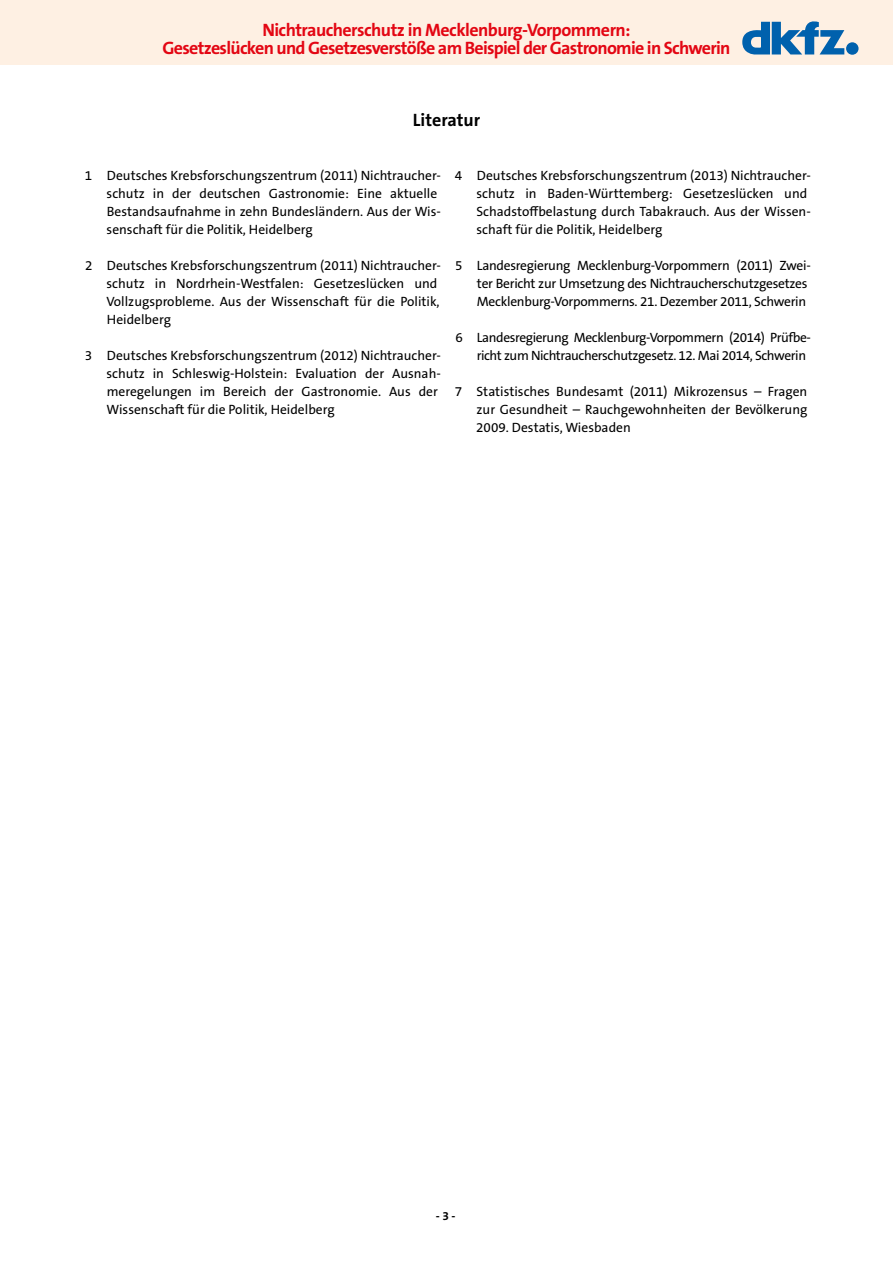
<style>
.page{position:relative;width:893px;height:1263px;background:#fff}
.page>*{position:absolute;margin:0;border:0;box-sizing:border-box;transform-origin:0 0}
.t1{font:700 18px/18px "The Sans B W7";letter-spacing:-.04em;color:#e30613;text-align:center}
.t2{font:700 18px "The Sans B W7";color:#000}
.t3{font:13.5px/18px "The Sans B W5 Plain";color:#000}
.t4{font:13.5px/18px "The Sans B W5 Plain";letter-spacing:-.02em;color:#000}
.t5{font:13.5px/18px "The Sans B W5 Plain";letter-spacing:-.03em;color:#000}
.t6{font:700 12px "The Sans B W7";color:#000}
</style>
<div class="page">
<div style="left:0;top:0;width:893px;height:64px;background:#fef0e3"></div>
<div style="left:846px;top:42px;width:12px;height:13px;background:#0061ad;border-radius:50%"></div>
<svg style="left:742px;top:21px;width:102px;height:33px"></svg>
<h1 class="t1" style="left:162px;top:21px;width:569px">Nichtraucherschutz in Mecklenburg-Vorpommern:<br>Gesetzeslücken und Gesetzesverstöße am Beispiel der Gastronomie in Schwerin</h1>
<h1 class="t2" style="left:413px;top:108px;width:69px">Literatur</h1>
<p class="t3" style="left:107px;top:167px;width:336px;text-indent:-22px">1 Deutsches Krebsforschungszentrum (2011) Nichtraucher&shy;schutz in der deutschen Gastronomie: Eine aktuelle Bestandsaufnahme in zehn Bundesländern. Aus der Wis&shy;senschaft für die Politik, Heidelberg</p>
<p class="t3" style="left:106px;top:257px;width:335px;text-indent:-21px">2 Deutsches Krebsforschungszentrum (2011) Nichtraucher&shy;schutz in Nordrhein-Westfalen: Gesetzeslücken und Vollzugsprobleme. Aus der Wissenschaft für die Politik, Heidelberg</p>
<p class="t3" style="left:107px;top:347px;width:336px;text-indent:-22px">3 Deutsches Krebsforschungszentrum (2012) Nichtraucher&shy;schutz in Schleswig-Holstein: Evaluation der Ausnah&shy;meregelungen im Bereich der Gastronomie. Aus der Wissenschaft für die Politik, Heidelberg</p>
<p class="t3" style="left:476px;top:166px;width:336px;text-indent:-22px">4 Deutsches Krebsforschungszentrum (2013) Nichtraucher&shy;schutz in Baden-Württemberg: Gesetzeslücken und Schadstoffbelastung durch Tabakrauch. Aus der Wissen&shy;schaft für die Politik, Heidelberg</p>
<p class="t4" style="left:477px;top:256px;width:336px;text-indent:-22px">5 Landesregierung Mecklenburg-Vorpommern (2011) Zwei&shy;ter Bericht zur Umsetzung des Nichtraucherschutzgesetzes<br>Mecklenburg-Vorpommerns. 21. Dezember 2011, Schwerin</p>
<p class="t5" style="left:477px;top:328px;width:336px;text-indent:-21px">6 Landesregierung Mecklenburg-Vorpommern (2014) Prüfbe&shy;richt zum Nichtraucherschutzgesetz. 12. Mai 2014, Schwerin</p>
<p class="t3" style="left:476px;top:382px;width:333px;text-align:justify;text-indent:-21px">7 Statistisches Bundesamt (2011) Mikrozensus – Fragen zur Gesundheit – Rauchgewohnheiten der Bevölkerung 2009. Destatis, Wiesbaden</p>
<p class="t6" style="left:436px;top:1209px;width:21px">- 3 -</p>
</div>
